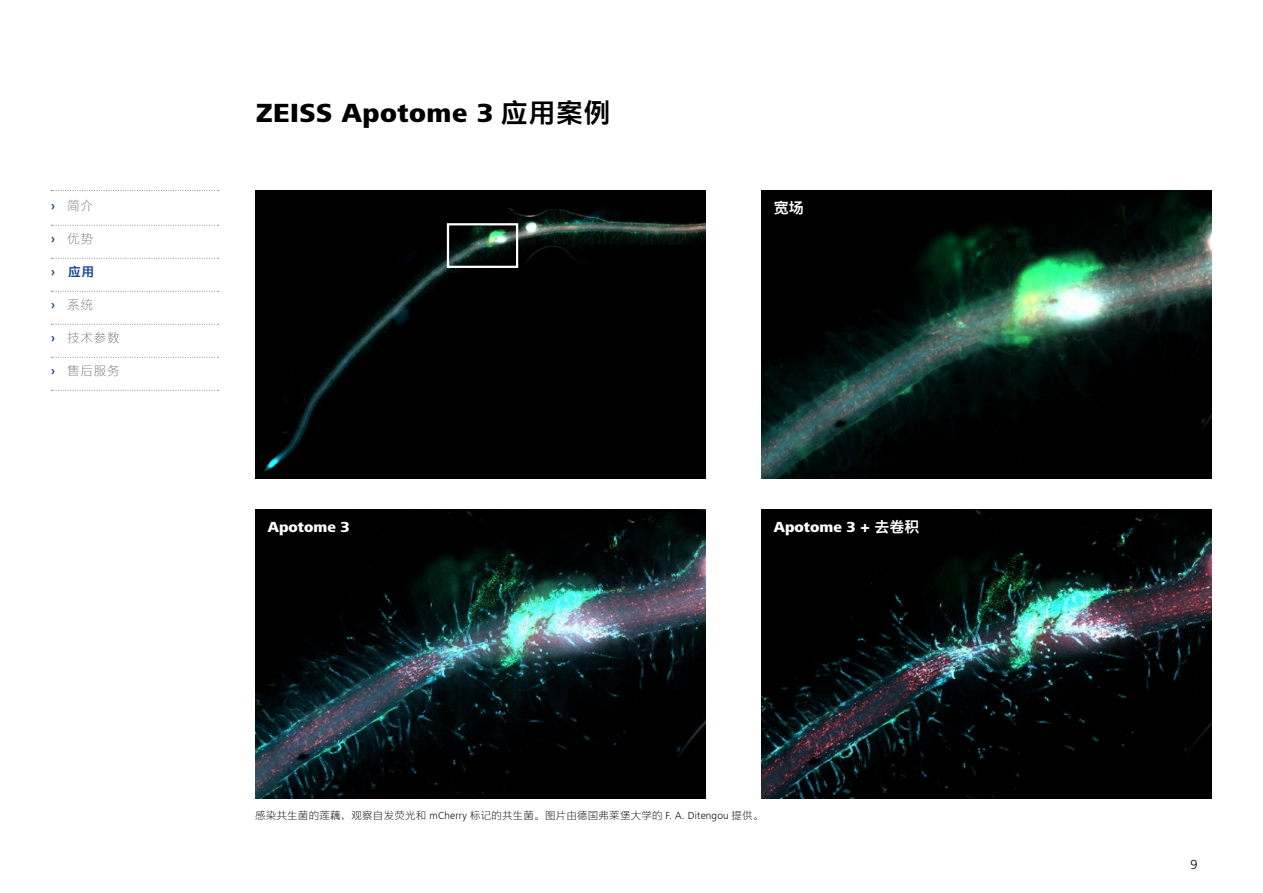
<style>
.page{position:relative;width:1263px;height:893px;background:#fff}
.page>*{position:absolute;margin:0;border:0;box-sizing:border-box;transform-origin:0 0}
.t1{font:800 27px "ZEISS Frutiger Next W1 G";letter-spacing:.02em;color:#000}
.t2{font:800 15px "ZEISS Frutiger Next W1 G";color:#fff}
.t3{font:15px "M Ying Hei PRC W7";color:#fff}
.t4{font:300 13.5px "ZEISS Frutiger Next W1 G";color:#000}
.t5{font:12.75px "M Ying Hei PRC W3";letter-spacing:.04em;color:#7c7b7b}
.t6{font:12.75px "M Ying Hei PRC W7";color:#164194}
.t7{font:10.5px "M Ying Hei PRC W3";letter-spacing:.02em;color:#000}
.s1{font-family:"ZEISS Frutiger Next W1 G";font-weight:700;color:#164194}
.s2{font-family:"ZEISS Frutiger Next W1 G";font-weight:700}
.s3{font-family:"M Ying Hei PRC W7";font-weight:400}
.s4{font-family:"ZEISS Frutiger Next W1 G";font-weight:300}
</style>
<div class="page">
<img style="left:255px;top:190px;width:451px;height:289px">
<img style="left:255px;top:510px;width:451px;height:288px">
<img style="left:761px;top:190px;width:451px;height:289px">
<img style="left:761px;top:510px;width:451px;height:288px">
<div style="left:259px;top:513px;width:99px;height:31px;background:#000"></div>
<div style="left:766px;top:192px;width:46px;height:31px;background:#000"></div>
<div style="left:765px;top:511px;width:162px;height:33px;background:#000"></div>
<div style="left:447px;top:223px;width:71px;height:45px;border:2px solid #fff"></div>
<svg style="left:51px;top:190px;width:168px;height:1px"></svg>
<svg style="left:51px;top:225px;width:168px;height:1px"></svg>
<svg style="left:51px;top:258px;width:168px;height:1px"></svg>
<svg style="left:51px;top:291px;width:168px;height:1px"></svg>
<svg style="left:51px;top:324px;width:168px;height:1px"></svg>
<svg style="left:51px;top:357px;width:168px;height:1px"></svg>
<svg style="left:51px;top:390px;width:168px;height:1px"></svg>
<p class="t5" style="left:51px;top:198px;width:44px"><span class="s1">›</span> 简介</p>
<p class="t5" style="left:51px;top:231px;width:44px"><span class="s1">›</span> 优势</p>
<p class="t6" style="left:51px;top:264px;width:45px"><span class="s2">›</span> 应用</p>
<p class="t5" style="left:51px;top:297px;width:44px"><span class="s1">›</span> 系统</p>
<p class="t5" style="left:51px;top:330px;width:70px"><span class="s1">›</span> 技术参数</p>
<p class="t5" style="left:51px;top:363px;width:70px"><span class="s1">›</span> 售后服务</p>
<h1 class="t1" style="left:256px;top:93px;width:356px">ZEISS Apotome 3 <span class="s3">应用案例</span></h1>
<h2 class="t3" style="left:774px;top:198px;width:31px">宽场</h2>
<h2 class="t2" style="left:268px;top:516px;width:83px">Apotome 3</h2>
<h2 class="t2" style="left:774px;top:516px;width:147px">Apotome 3 + <span class="s3">去卷积</span></h2>
<p class="t7" style="left:255px;top:809px;width:510px">感染共生菌的莲藕，观察自发荧光和 <span class="s4">mCherry</span> 标记的共生菌。图片由德国弗莱堡大学的 <span class="s4">F. A. Ditengou</span> 提供。</p>
<p class="t4" style="left:1190px;top:855px;width:9px">9</p>
</div>
